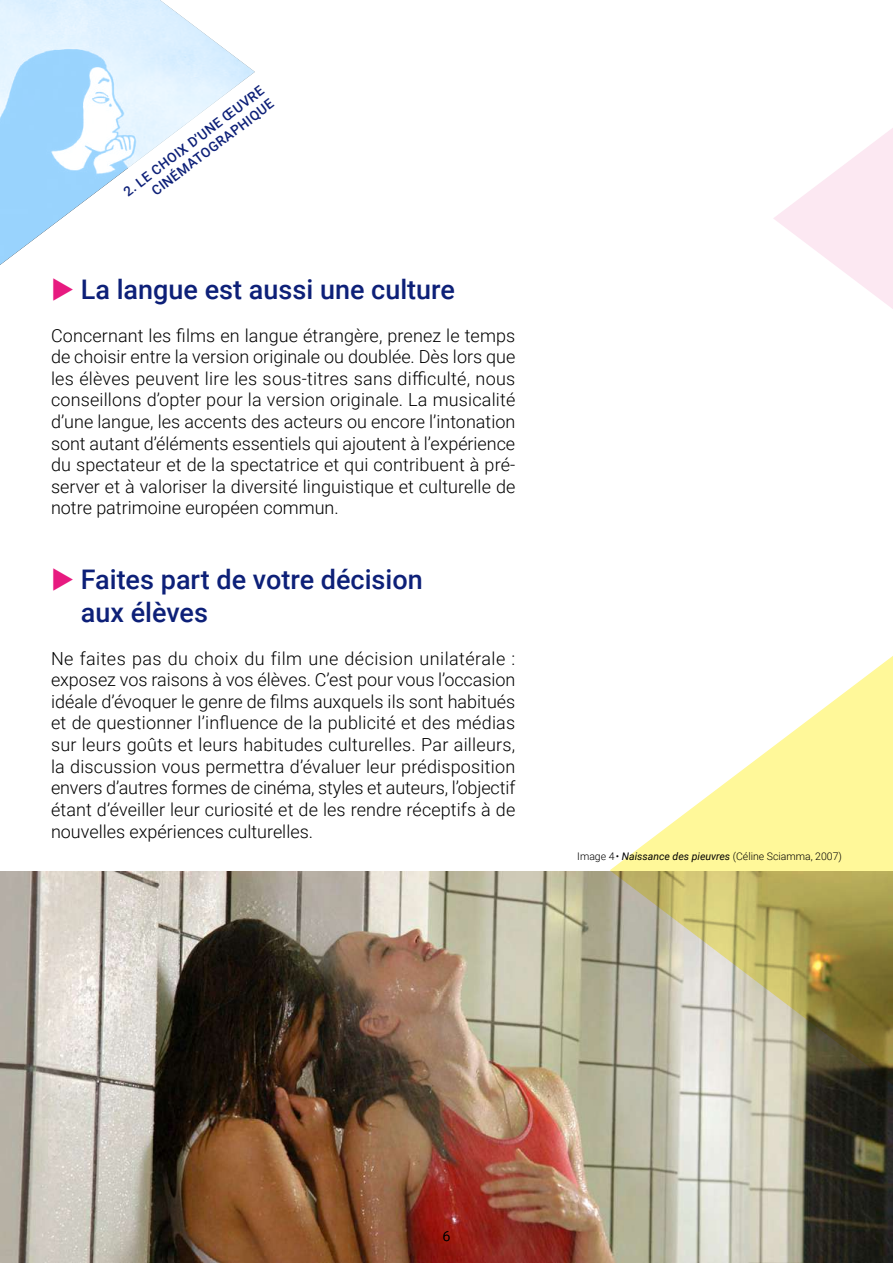
<style>
.page{position:relative;width:893px;height:1263px;background:#fff}
.page>*{position:absolute;margin:0;border:0;box-sizing:border-box;transform-origin:0 0}
.t1{font:500 27px/32.4px "Roboto";color:#0d2078}
.t2{font:300 18px/21.6px "Roboto";color:#000;text-align:justify}
.t3{font:500 13.5px/16.2px "Roboto";color:#0d2078;text-align:right}
.t4{font:300 13.5px "Roboto";color:#000}
.t5{font:300 10.5px "Roboto";color:#000}
.s1{font-weight:400;font-style:italic}
</style>
<div class="page">
<img style="left:0;top:871px;width:893px;height:392px">
<svg style="left:610px;top:656px;width:283px;height:429px"></svg>
<svg style="left:773px;top:128px;width:120px;height:181px"></svg>
<img style="left:0;top:0;width:255px;height:265px">
<p class="t3" style="left:120px;top:186px;width:174px;rotate:-37deg">2. LE CHOIX D’UNE ŒUVRE<br>CINÉMATOGRAPHIQUE</p>
<h1 class="t1" style="left:81px;top:272px;width:376px">La langue est aussi une culture</h1>
<p class="t2" style="left:51px;top:324px;width:466px">Concernant les films en langue étrangère, prenez le temps de choisir entre la version originale ou doublée. Dès lors que les élèves peuvent lire les sous-titres sans difficulté, nous conseillons d’opter pour la version originale. La musicalité d’une langue, les accents des acteurs ou encore l’intonation sont autant d’éléments essentiels qui ajoutent à l’expérience du spectateur et de la spectatrice et qui contribuent à pré&shy;server et à valoriser la diversité linguistique et culturelle de notre patrimoine européen commun.</p>
<h1 class="t1" style="left:81px;top:563px;width:344px">Faites part de votre décision aux élèves</h1>
<p class="t2" style="left:51px;top:647px;width:466px">Ne faites pas du choix du film une décision unilatérale : exposez vos raisons à vos élèves. C’est pour vous l’occasion idéale d’évoquer le genre de films auxquels ils sont habitués et de questionner l’influence de la publicité et des médias sur leurs goûts et leurs habitudes culturelles. Par ailleurs, la discussion vous permettra d’évaluer leur prédisposition envers d’autres formes de cinéma, styles et auteurs, l’objectif étant d’éveiller leur curiosité et de les rendre réceptifs à de nouvelles expériences culturelles.</p>
<p class="t5" style="left:577px;top:849px;width:266px">Image 4 • <span class="s1">Naissance des pieuvres</span> (Céline Sciamma, 2007)</p>
<p class="t4" style="left:443px;top:1227px;width:9px">6</p>
</div>
